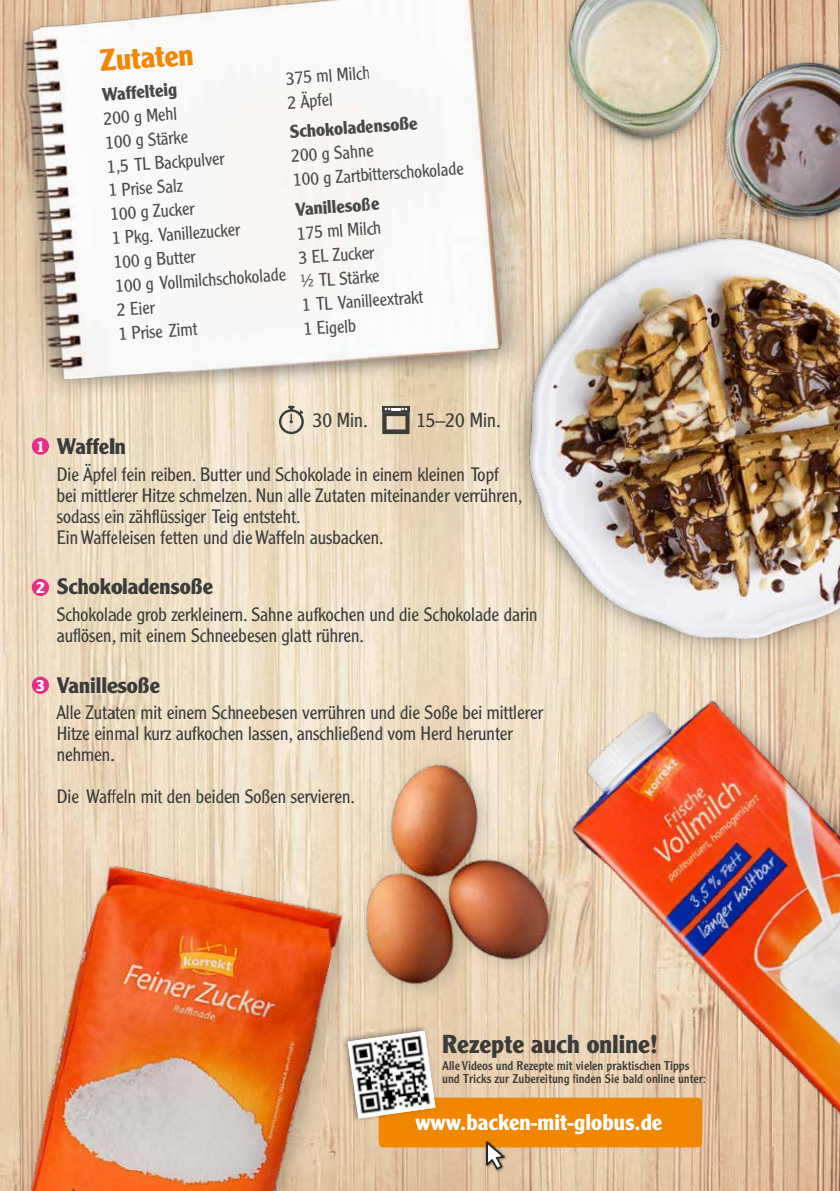
<style>
.page{position:relative;width:840px;height:1191px;background:#fff}
.page>*{position:absolute;margin:0;border:0;box-sizing:border-box;transform-origin:0 0}
.t1{font:700 30px "Clearface Gothic LT Std";color:#f18700}
.t2{font:700 25.4px "Clearface Gothic LT Std";color:#3b3b3a}
.t3{font:700 22.2px "Clearface Gothic LT Std";color:#fff}
.t4{font:700 22px "Clearface Gothic LT Std";color:#3b3b3a}
.t5{font:300 20px "Clearface Gothic LT Std";color:#3b3b3a}
.t6{font:300 19px/21px "Clearface Gothic LT Std";letter-spacing:-.005em;color:#3b3b3a}
.t7{font:300 18px/24px "Clearface Gothic LT Std";color:#494948}
.t8{font:700 18px "Clearface Gothic LT Std";color:#494948}
.t9{font:700 16px "Clearface Gothic LT Std";color:#fff}
.t10{font:12.6px/13.2px "Clearface Gothic LT Std";color:#3b3b3a}
.s1{font-family:"Clearface Gothic LT";font-weight:300}
</style>
<div class="page">
<img style="left:0;top:550px;width:438px;height:255px">
<img style="left:0;top:0;width:498px;height:550px">
<svg style="left:279px;top:406px;width:24px;height:28px"></svg>
<svg style="left:382px;top:406px;width:27px;height:2px"></svg>
<svg style="left:382px;top:408px;width:27px;height:26px"></svg>
<div style="left:32px;top:437px;width:17px;height:18px;background:#e82e89;border-radius:50%"></div>
<div style="left:32px;top:579px;width:17px;height:17px;background:#e82e89;border-radius:50%"></div>
<div style="left:32px;top:676px;width:17px;height:18px;background:#e82e89;border-radius:50%"></div>
<img style="left:0;top:805px;width:438px;height:386px">
<img style="left:438px;top:519px;width:401px;height:672px">
<img style="left:228px;top:695px;width:441px;height:376px">
<img style="left:440px;top:182px;width:399px;height:503px">
<img style="left:498px;top:270px;width:341px;height:17px">
<img style="left:498px;top:0;width:341px;height:270px">
<h1 class="t1" style="left:98px;top:43px;width:95px;rotate:-4deg">Zutaten</h1>
<p class="t8" style="left:101px;top:84px;width:77px;rotate:-4deg">Waffelteig</p>
<p class="t7" style="left:103px;top:106px;width:172px;rotate:-4deg">200 g Mehl<br>100 g Stärke<br>1,5 TL Backpulver<br>1 Prise Salz<br>100 g Zucker<br>1 Pkg. Vanillezucker<br>100 g Butter<br>100 g Vollmilchschokolade<br>2 Eier<br>1 Prise Zimt</p>
<p class="t7" style="left:285px;top:66px;width:86px;rotate:-4deg">375 ml Milch<br>2 Äpfel</p>
<p class="t8" style="left:289px;top:121px;width:129px;rotate:-4deg">Schokoladensoße</p>
<p class="t7" style="left:290px;top:144px;width:172px;rotate:-4deg">200 g Sahne<br>100 g Zartbitterschokolade</p>
<p class="t8" style="left:294px;top:199px;width:86px;rotate:-4deg">Vanillesoße</p>
<p class="t7" style="left:296px;top:221px;width:123px;rotate:-4deg">175 ml Milch<br>3 EL Zucker<br>½ TL Stärke<br>1 TL Vanilleextrakt<br>1 Eigelb</p>
<p class="t9" style="left:36px;top:437px;width:10px">1</p>
<p class="t9" style="left:36px;top:578px;width:10px">2</p>
<p class="t9" style="left:36px;top:676px;width:10px">3</p>
<p class="t5" style="left:312px;top:408px;width:57px">30 Min.</p>
<p class="t5" style="left:416px;top:408px;width:86px">15–20 Min.</p>
<p class="t4" style="left:57px;top:433px;width:71px">Waffeln</p>
<p class="t6" style="left:57px;top:463px;width:467px">Die Äpfel fein reiben. Butter und Schokolade in einem kleinen Topf bei mittlerer Hitze schmelzen. Nun alle Zutaten miteinander verrühren, sodass ein zähflüssiger Teig entsteht.<br>Ein Waffeleisen fetten und die Waffeln ausbacken.</p>
<p class="t4" style="left:57px;top:574px;width:158px">Schokoladensoße</p>
<p class="t6" style="left:57px;top:604px;width:482px">Schokolade grob zerkleinern. Sahne aufkochen und die Schokolade darin auflösen, mit einem Schneebesen glatt rühren.</p>
<p class="t4" style="left:57px;top:672px;width:105px">Vanillesoße</p>
<p class="t6" style="left:57px;top:702px;width:487px">Alle Zutaten mit einem Schneebesen verrühren und die Soße bei mittlerer<br>Hitze einmal kurz aufkochen lassen, anschließend vom Herd herunter nehmen.</p>
<p class="t6" style="left:57px;top:786px;width:300px">Die Waffeln mit den beiden Soßen servieren.</p>
<h2 class="t2" style="left:442px;top:1029px;width:217px">Rezepte auch online!</h2>
<p class="t10" style="left:442px;top:1058px;width:265px">Alle Videos und Rezepte mit vielen praktischen Tipps und Tricks zur Zubereitung <span class="s1">f</span>inden Sie bald online unter:</p>
<p class="t3" style="left:415px;top:1109px;width:248px">www.backen-mit-globus.de</p>
</div>
